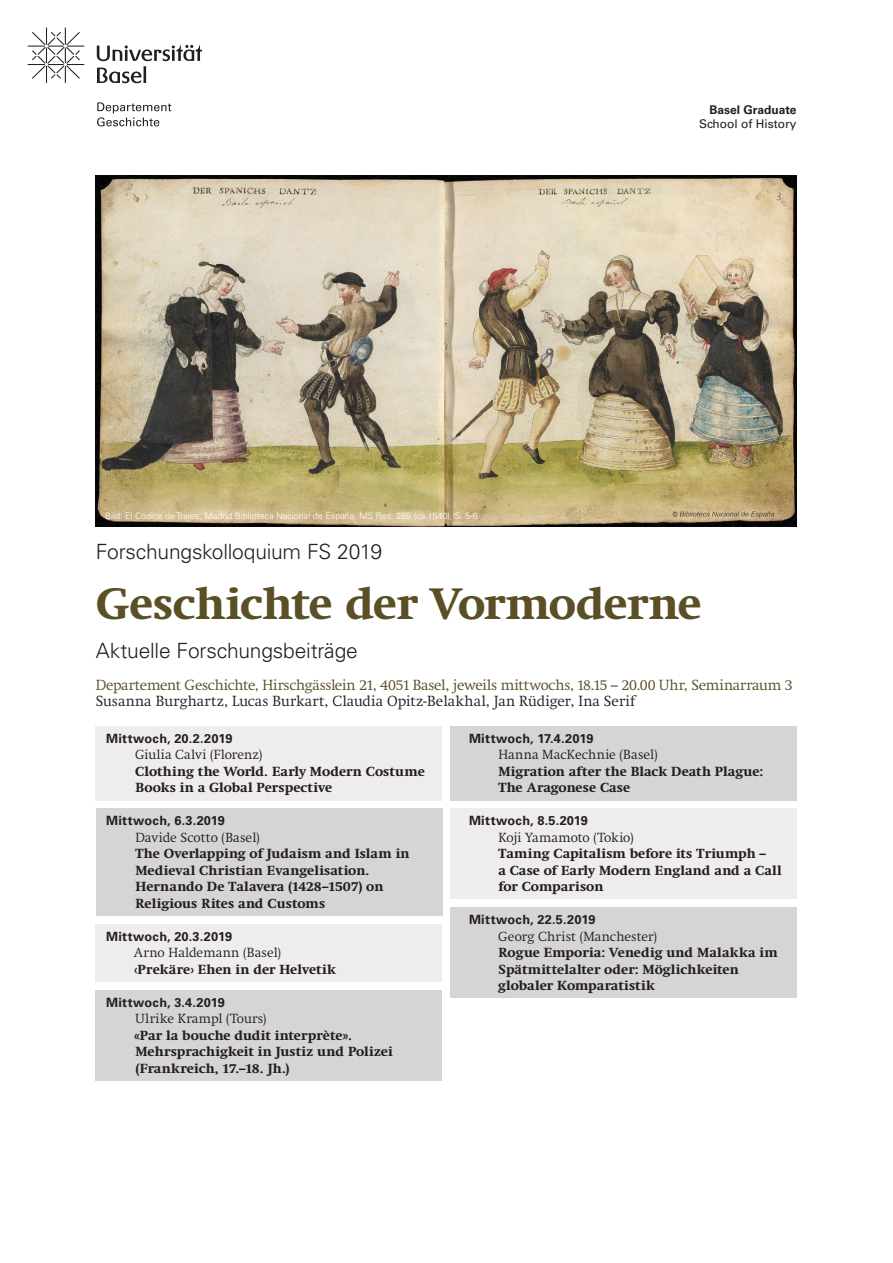
<style>
.page{position:relative;width:893px;height:1263px;background:#fff}
.page>*{position:absolute;margin:0;border:0;box-sizing:border-box;transform-origin:0 0}
._02_Untertitel_Semes{font:700 45px "Swift Neue LT Pro";letter-spacing:-.015em;color:#5a4f25}
._02_Untertitel_Semes-2{font:300 21px "Univers";letter-spacing:-.01em;color:#231f20}
._03_Veranstalter_Ort{font:300 15px/16.5px "Swift Neue LT Pro";color:#5a4f25}
._06_Thema_Veranstalt{font:700 13.5px/16.5px "Swift Neue LT Pro";letter-spacing:.01em;color:#231f20}
._05_Vortragender{font:700 13.5px/16.5px "Swift Neue LT Pro";letter-spacing:.01em;color:#231f20}
._05_Vortragender-2{font:300 13.5px "Swift Neue LT Pro";letter-spacing:.01em;color:#231f20}
._06_Thema_Veranstalt-2{font:300 13.5px "Swift Neue LT Pro";letter-spacing:.01em;color:#231f20}
._04_Datum{font:700 12.75px "Univers";letter-spacing:.02em;color:#231f20}
.t1{font:12px/14.4px "Univers LT Std";color:#231f20;text-align:right}
.t2{font:300 9px "Univers";color:#fff}
.s1{font-weight:700}
.s2{color:#231f20}
</style>
<div class="page">
<div style="left:450px;top:726px;width:346px;height:74px;background:#d6d4d6"></div>
<div style="left:96px;top:990px;width:346px;height:91px;background:#d6d4d6"></div>
<div style="left:96px;top:808px;width:346px;height:108px;background:#d6d4d6"></div>
<div style="left:450px;top:808px;width:346px;height:91px;background:#efecee"></div>
<div style="left:96px;top:726px;width:346px;height:74px;background:#efecee"></div>
<div style="left:450px;top:908px;width:346px;height:90px;background:#d6d4d6"></div>
<div style="left:96px;top:924px;width:346px;height:58px;background:#efecee"></div>
<svg style="left:28px;top:28px;width:56px;height:55px"></svg>
<svg style="left:97px;top:45px;width:105px;height:38px"></svg>
<svg style="left:97px;top:102px;width:74px;height:24px"></svg>
<img style="left:96px;top:176px;width:700px;height:350px">
<p class="t2" style="left:105px;top:510px;width:374px">Bild: El Códice de Trajes, Madrid Biblioteca Nacional de España, MS Res. 285 (ca.1540), S. 5-6</p>
<p class="t1" style="left:699px;top:103px;width:99px"><span class="s1">Basel Graduate<br></span>School of History</p>
<p class="_02_Untertitel_Semes-2" style="left:96px;top:539px;width:288px">Forschungskolloquium FS 2019</p>
<p class="_02_Untertitel_Semes" style="left:96px;top:578px;width:607px">Geschichte der Vormoderne</p>
<p class="_02_Untertitel_Semes-2" style="left:96px;top:638px;width:264px">Aktuelle Forschungsbeiträge</p>
<p class="_03_Veranstalter_Ort" style="left:96px;top:676px;width:698px">Departement Geschichte, Hirschgässlein 21, 4051 Basel, jeweils mittwochs, 18.15 – 20.00 Uhr, Seminarraum 3<br><span class="s2">Susanna Burghartz, Lucas Burkart, Claudia Opitz-Belakhal, Jan Rüdiger, Ina Serif</span></p>
<p class="_04_Datum" style="left:106px;top:731px;width:128px">Mittwoch, 20.2.2019</p>
<p class="_05_Vortragender-2" style="left:135px;top:746px;width:129px">Giulia Calvi (Florenz)</p>
<p class="_05_Vortragender" style="left:135px;top:763px;width:291px">Clothing the World. Early Modern Costume<br>Books in a Global Perspective</p>
<p class="_04_Datum" style="left:106px;top:813px;width:121px">Mittwoch, 6.3.2019</p>
<p class="_05_Vortragender-2" style="left:135px;top:829px;width:126px">Davide Scotto (Basel)</p>
<p class="_05_Vortragender" style="left:135px;top:845px;width:276px">The Overlapping of Judaism and Islam in Medieval Christian Evangelisation.<br>Hernando De Talavera (1428–1507) on Religious Rites and Customs</p>
<p class="_04_Datum" style="left:106px;top:929px;width:128px">Mittwoch, 20.3.2019</p>
<p class="_05_Vortragender-2" style="left:134px;top:944px;width:148px">Arno Haldemann (Basel)</p>
<p class="_06_Thema_Veranstalt" style="left:134px;top:961px;width:203px">‹Prekäre› Ehen in der Helvetik</p>
<p class="_04_Datum" style="left:106px;top:995px;width:120px">Mittwoch, 3.4.2019</p>
<p class="_05_Vortragender-2" style="left:136px;top:1010px;width:132px">Ulrike Krampl (Tours)</p>
<p class="_06_Thema_Veranstalt" style="left:134px;top:1027px;width:219px">«Par la bouche dudit interprète».</p>
<p class="_06_Thema_Veranstalt" style="left:135px;top:1043px;width:259px">Mehrsprachigkeit in Justiz und Polizei (Frankreich, 17.–18. Jh.)</p>
<p class="_04_Datum" style="left:469px;top:731px;width:126px">Mittwoch, 17.4.2019</p>
<p class="_06_Thema_Veranstalt-2" style="left:498px;top:746px;width:161px">Hanna MacKechnie (Basel)</p>
<p class="_06_Thema_Veranstalt" style="left:498px;top:763px;width:266px">Migration after the Black Death Plague:<br>The Aragonese Case</p>
<p class="_04_Datum" style="left:469px;top:813px;width:120px">Mittwoch, 8.5.2019</p>
<p class="_06_Thema_Veranstalt-2" style="left:498px;top:829px;width:137px">Koji Yamamoto (Tokio)</p>
<p class="_06_Thema_Veranstalt" style="left:498px;top:845px;width:285px">Taming Capitalism before its Triumph –<br>a Case of Early Modern England and a Call for Comparison</p>
<p class="_04_Datum" style="left:469px;top:912px;width:128px">Mittwoch, 22.5.2019</p>
<p class="_06_Thema_Veranstalt-2" style="left:498px;top:928px;width:160px">Georg Christ (Manchester)</p>
<p class="_06_Thema_Veranstalt" style="left:498px;top:944px;width:281px">Rogue Emporia: Venedig und Malakka im<br>Spätmittelalter oder: Möglichkeiten globaler Komparatistik</p>
</div>
